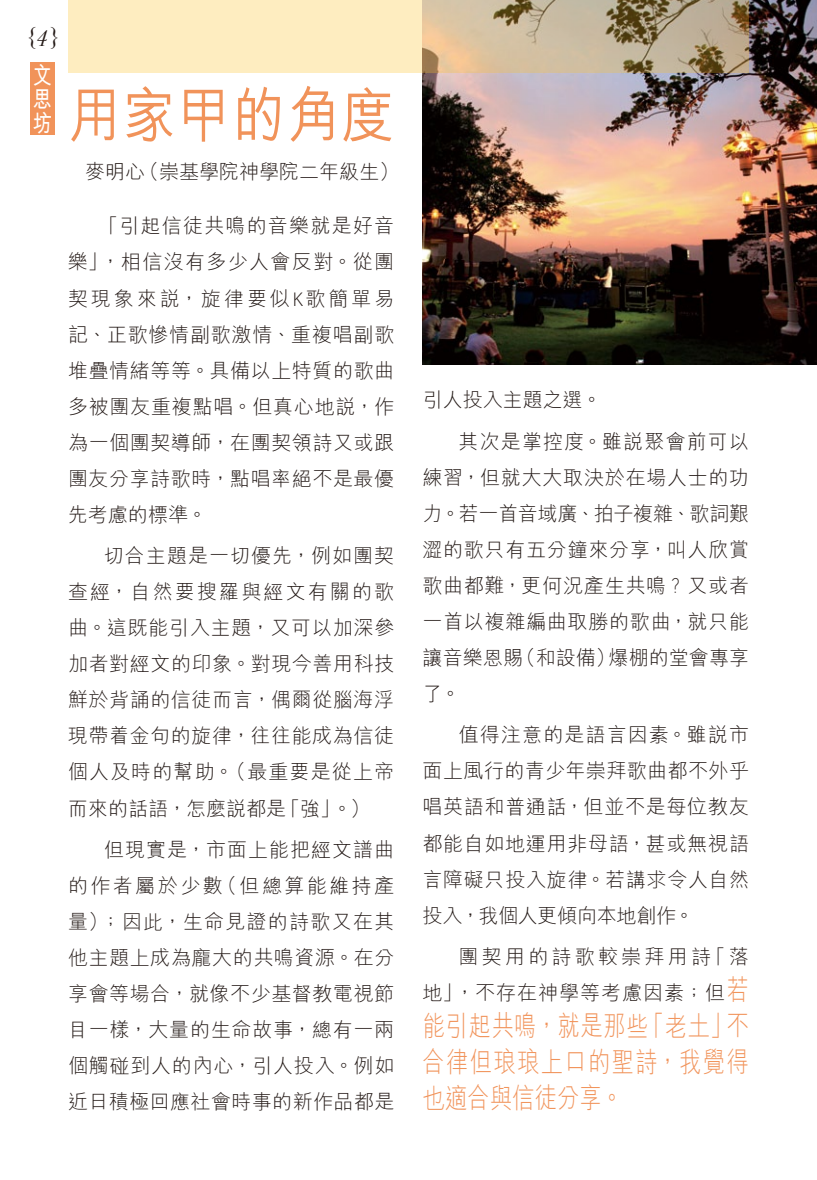
<style>
.page{position:relative;width:817px;height:1180px;background:#fff}
.page>*{position:absolute;margin:0;border:0;box-sizing:border-box;transform-origin:0 0}
.t1{font:500 60px "M Hei HK";letter-spacing:.035em;color:#f1935a;scale:.88 1}
.t2{font:300 28px/36px "M Hei HK";letter-spacing:.02em;color:#f1935a;text-align:justify;scale:.8 1}
.t3{font:700 24px/24px "M Hei HK";color:#fff;text-align:justify;scale:.8 1}
.t4{font:italic 24px "Baskerville";color:#221815}
.t5{font:300 20px/36px "M Hei HK";letter-spacing:.03em;color:#221815;text-align:justify}
.t6{font:300 20px/36px "M Hei HK";letter-spacing:.16em;color:#221815;text-align:right}
.t7{font:300 20px/41.6px "M Hei HK";letter-spacing:.055em;color:#221815}
.t8{font:300 20px "M Hei HK";color:#221815}
.s1{font-family:"Myriad Pro"}
.s2{font-size:28px;color:#f1935a}
</style>
<div class="page">
<img style="left:422px;top:0;width:394px;height:364px">
<div style="left:30px;top:62px;width:25px;height:72px;background:#f1935a"></div>
<svg style="left:69px;top:0;width:679px;height:72px;background:#decca5"></svg>
<p class="t4" style="left:26px;top:21px;width:35px">{4}</p>
<p class="t3" style="left:33px;top:61px;width:24px">文思坊</p>
<h1 class="t1" style="left:68px;top:72px;width:372px">用家甲的角度</h1>
<p class="t8" style="left:85px;top:157px;width:316px">麥明心（崇基學院神學院二年級生）</p>
<p class="t5" style="left:68px;top:207px;width:328px;text-indent:30px">「引起信徒共鳴的音樂就是好音樂」，相信沒有多少人會反對。從團契現象來說，旋律要似<span class="s1">K</span>歌簡單易記、正歌慘情副歌激情、重複唱副歌堆疊情緒等等。具備以上特質的歌曲多被團友重複點唱。但真心地說，作為一個團契導師，在團契領詩又或跟團友分享詩歌時，點唱率絕不是最優先考慮的標準。</p>
<p class="t5" style="left:68px;top:537px;width:328px;text-indent:36px">切合主題是一切優先，例如團契查經，自然要搜羅與經文有關的歌曲。這既能引入主題，又可以加深參加者對經文的印象。對現今善用科技鮮於背誦的信徒而言，偶爾從腦海浮現帶着金句的旋律，往往能成為信徒個人及時的幫助。（最重要是從上帝而來的話語，怎麼說都是「強」。）</p>
<p class="t5" style="left:68px;top:831px;width:328px;text-indent:36px">但現實是，市面上能把經文譜曲的作者屬於少數（但總算能維持產量）；因此，生命見證的詩歌又在其他主題上成為龐大的共鳴資源。在分享會等場合，就像不少基督教電視節目一樣，大量的生命故事，總有一兩個觸碰到人的內心，引人投入。例如近日積極回應社會時事的新作品都是</p>
<p class="t7" style="left:458px;top:378px;width:292px;text-indent:-36px">引人投入主題之選。<br>其次是掌控度。雖說聚會前可以</p>
<p class="t5" style="left:422px;top:458px;width:328px">練習，但就大大取決於在場人士的功力。若一首音域廣、拍子複雜、歌詞艱澀的歌只有五分鐘來分享，叫人欣賞歌曲都難，更何況產生共鳴？又或者一首以複雜編曲取勝的歌曲，就只能讓音樂恩賜（和設備）爆棚的堂會專享了。</p>
<p class="t5" style="left:422px;top:716px;width:328px;text-indent:36px">值得注意的是語言因素。雖說市面上風行的青少年崇拜歌曲都不外乎唱英語和普通話，但並不是每位教友都能自如地運用非母語，甚或無視語言障礙只投入旋律。若講求令人自然投入，我個人更傾向本地創作。</p>
<p class="t6" style="left:422px;top:938px;width:328px">團契用的詩歌較崇拜用詩「落<br>地」，不存在神學等考慮因素；但<span class="s2">若</span></p>
<h2 class="t2" style="left:422px;top:1006px;width:409px">能引起共鳴，就是那些「老土」不合律但琅琅上口的聖詩，我覺得也適合與信徒分享。</h2>
</div>
